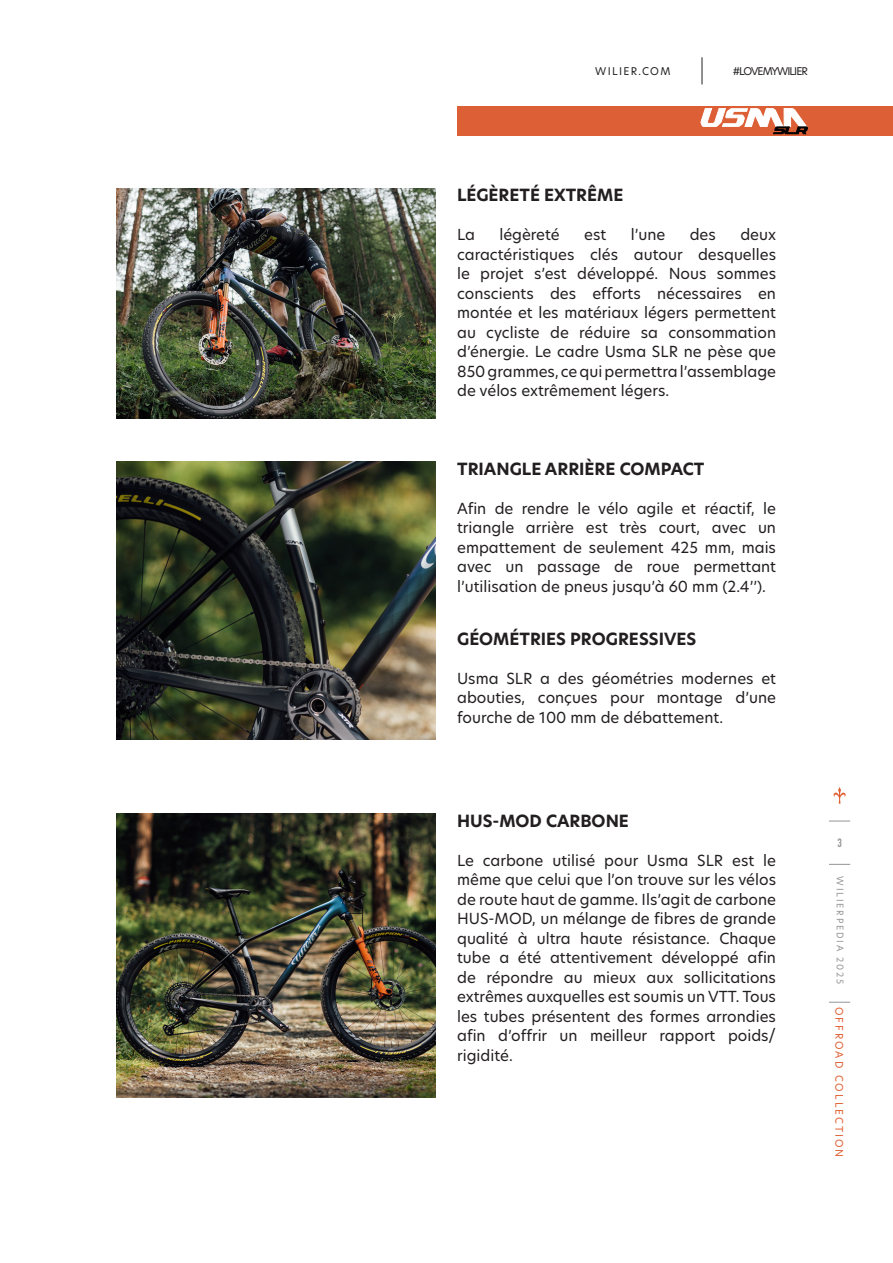
<style>
.page{position:relative;width:893px;height:1263px;background:#fff}
.page>*{position:absolute;margin:0;border:0;box-sizing:border-box;transform-origin:0 0}
.t1{font:700 16.5px "New Hero";color:#231f20}
.t2{font:15px/19.5px "New Hero";color:#231f20;text-align:justify}
.t3{font:12px "DIN Engschrift Std";color:#939598}
.t4{font:10.5px "New Hero";letter-spacing:-.095em;color:#231f20}
.t5{font:10.5px "New Hero";letter-spacing:.125em;color:#231f20}
.t6{font:10.35px "New Hero";letter-spacing:.2em;color:#df6034}
.t7{font:9px "New Hero";letter-spacing:.2em;color:#939598}
</style>
<div class="page">
<svg style="left:829px;top:1002px;width:21px;height:1px"></svg>
<svg style="left:829px;top:864px;width:21px;height:1px"></svg>
<svg style="left:829px;top:821px;width:21px;height:1px"></svg>
<svg style="left:833px;top:787px;width:13px;height:17px"></svg>
<img style="left:117px;top:188px;width:319px;height:230px">
<img style="left:117px;top:461px;width:319px;height:279px">
<img style="left:117px;top:813px;width:319px;height:284px">
<div style="left:457px;top:106px;width:436px;height:30px;background:#dd5f36"></div>
<svg style="left:702px;top:57px;width:1px;height:27px"></svg>
<svg style="left:700px;top:108px;width:108px;height:27px"></svg>
<p class="t5" style="left:595px;top:64px;width:77px">WILIER.COM</p>
<p class="t4" style="left:733px;top:64px;width:77px">#LOVEMYWILIER</p>
<p class="t1" style="left:457px;top:184px;width:168px">LÉGÈRETÉ EXTRÊME</p>
<p class="t2" style="left:457px;top:225px;width:19px">La</p>
<p class="t2" style="left:499px;top:225px;width:62px">légèreté</p>
<p class="t2" style="left:584px;top:225px;width:24px">est</p>
<p class="t2" style="left:631px;top:225px;width:36px">l’une</p>
<p class="t2" style="left:690px;top:225px;width:28px">des</p>
<p class="t2" style="left:457px;top:225px;width:320px;text-indent:283px">deux caractéristiques clés autour desquelles le projet s’est développé. Nous sommes conscients des efforts nécessaires en montée et les matériaux légers permettent au cycliste de réduire sa consommation d’énergie. Le cadre Usma SLR ne pèse que 850 grammes, ce qui permettra l’assemblage de vélos extrêmement légers.</p>
<p class="t1" style="left:457px;top:457px;width:249px">TRIANGLE ARRIÈRE COMPACT</p>
<p class="t2" style="left:457px;top:498px;width:320px">Afin de rendre le vélo agile et réactif, le triangle arrière est très court, avec un empattement de seulement 425 mm, mais avec un passage de roue permettant l’utilisation de pneus jusqu’à 60 mm (2.4’’).</p>
<p class="t1" style="left:457px;top:627px;width:241px">GÉOMÉTRIES PROGRESSIVES</p>
<p class="t2" style="left:457px;top:668px;width:320px">Usma SLR a des géométries modernes et abouties, conçues pour montage d’une fourche de 100 mm de débattement.</p>
<p class="t1" style="left:457px;top:809px;width:173px">HUS-MOD CARBONE</p>
<p class="t2" style="left:457px;top:850px;width:320px">Le carbone utilisé pour Usma SLR est le même que celui que l’on trouve sur les vélos de route haut de gamme. Ils’agit de carbone HUS-MOD, un mélange de fibres de grande qualité à ultra haute résistance. Chaque tube a été attentivement développé afin de répondre au mieux aux sollicitations extrêmes auxquelles est soumis un VTT. Tous les tubes présentent des formes arrondies afin d’offrir un meilleur rapport poids/ rigidité.</p>
<p class="t3" style="left:837px;top:836px;width:6px">3</p>
<p class="t7" style="left:846px;top:876px;width:109px;rotate:90deg">WILIERPEDIA 2025</p>
<p class="t6" style="left:846px;top:1007px;width:152px;rotate:90deg">OFFROAD COLLECTION</p>
</div>
